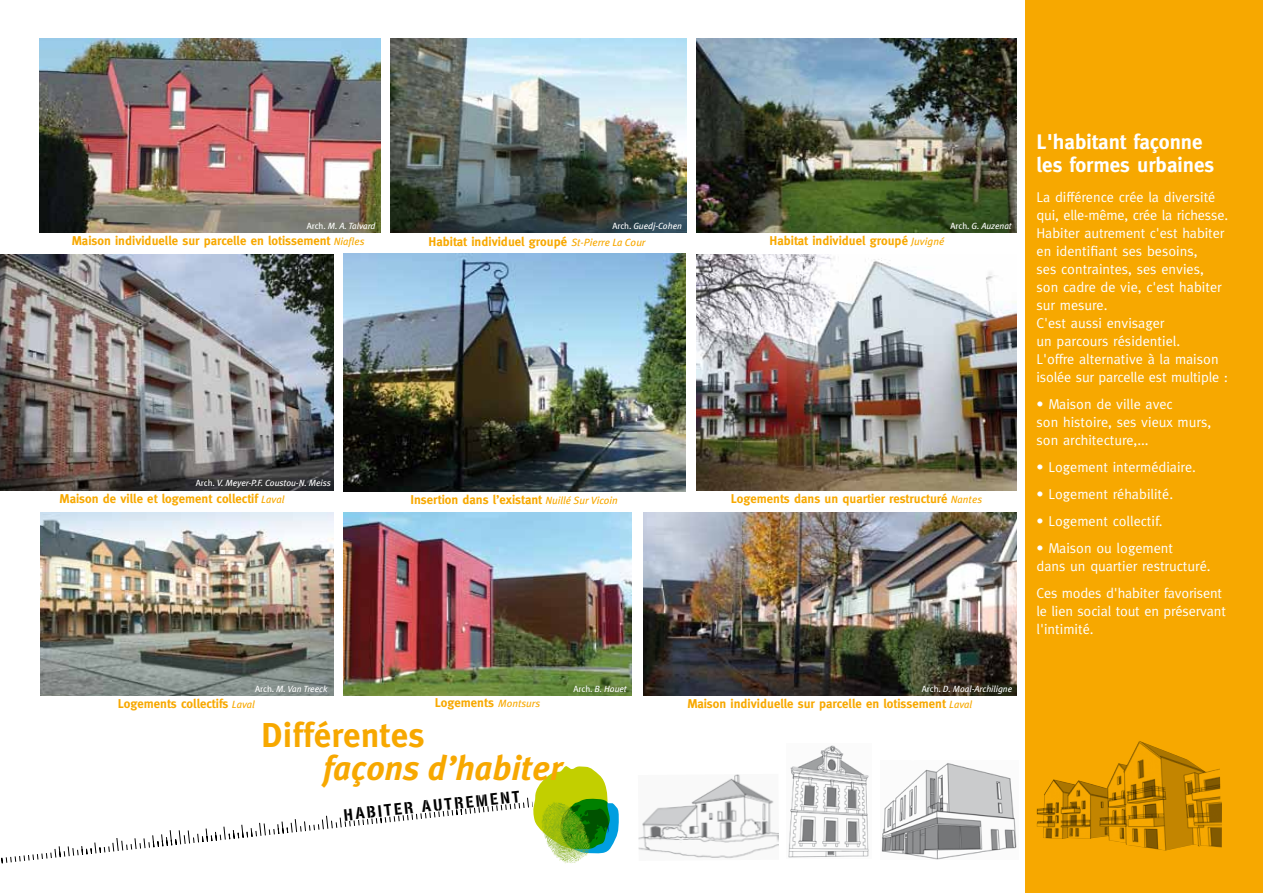
<style>
.page{position:relative;width:1263px;height:893px;background:#fff}
.page>*{position:absolute;margin:0;border:0;box-sizing:border-box;transform-origin:0 0}
.t1{font:italic 700 34.5px "Meta Plus";color:#f7a800}
.t2{font:700 34.5px "Meta Plus";color:#f7a800}
.t3{font:700 21px/22.5px "Meta";color:#fff}
.t4{font:700 16.2px "VSV By Pass Stencil";color:#000}
.t5{font:14.25px/18px "Meta";color:#fff}
.t6{font:700 12.75px "Meta";color:#f7a800}
.t7{font:italic 9px "Meta Plus";letter-spacing:-.005em;color:#fff}
.s1{font-style:normal}
.s2{font-family:"Meta Plus";font-weight:400;font-style:italic;font-size:10.5px}
</style>
<div class="page">
<img style="left:40px;top:512px;width:293px;height:183px">
<div style="left:1026px;top:0;width:237px;height:893px;background:#f7a800"></div>
<img style="left:696px;top:254px;width:320px;height:237px">
<svg style="left:534px;top:766px;width:85px;height:98px"></svg>
<svg style="left:1px;top:797px;width:533px;height:67px"></svg>
<img style="left:343px;top:512px;width:288px;height:183px">
<img style="left:390px;top:38px;width:296px;height:195px">
<img style="left:40px;top:38px;width:340px;height:195px">
<img style="left:0;top:254px;width:333px;height:237px">
<img style="left:638px;top:774px;width:141px;height:85px">
<img style="left:788px;top:745px;width:81px;height:113px">
<img style="left:881px;top:763px;width:136px;height:97px">
<img style="left:643px;top:512px;width:373px;height:183px">
<img style="left:343px;top:254px;width:342px;height:237px">
<img style="left:696px;top:38px;width:320px;height:195px">
<img style="left:1037px;top:741px;width:185px;height:109px">
<p class="t7" style="left:307px;top:220px;width:70px"><span class="s1">Arch.</span> M. A. Talvard</p>
<p class="t7" style="left:612px;top:220px;width:71px"><span class="s1">Arch.</span> Guedj-Cohen</p>
<p class="t7" style="left:950px;top:220px;width:63px"><span class="s1">Arch.</span> G. Auzenat</p>
<p class="t6" style="left:72px;top:234px;width:294px">Maison individuelle sur parcelle en lotissement <span class="s2">Niafles</span></p>
<p class="t6" style="left:429px;top:234px;width:218px">Habitat individuel groupé <span class="s2">St-Pierre La Cour</span></p>
<p class="t6" style="left:769px;top:234px;width:176px">Habitat individuel groupé <span class="s2">Juvigné</span></p>
<p class="t7" style="left:196px;top:478px;width:136px"><span class="s1">Arch.</span> V. Meyer-P.F. Coustou-N. Meiss</p>
<p class="t6" style="left:60px;top:491px;width:226px">Maison de ville et logement collectif <span class="s2">Laval</span></p>
<p class="t6" style="left:411px;top:492px;width:209px">Insertion dans l’existant <span class="s2">Nuillé Sur Vicoin</span></p>
<p class="t6" style="left:731px;top:491px;width:253px">Logements dans un quartier restructuré <span class="s2">Nantes</span></p>
<p class="t7" style="left:255px;top:684px;width:74px"><span class="s1">Arch.</span> M. Van Treeck</p>
<p class="t6" style="left:118px;top:696px;width:139px">Logements collectifs <span class="s2">Laval</span></p>
<p class="t6" style="left:435px;top:696px;width:107px">Logements <span class="s2">Montsurs</span></p>
<h1 class="t2" style="left:261px;top:715px;width:165px">Différentes</h1>
<h1 class="t1" style="left:323px;top:748px;width:241px">façons d’habiter</h1>
<p class="t4" style="left:343px;top:805px;width:178px;rotate:-6deg">HABITER AUTREMENT</p>
<p class="t7" style="left:573px;top:684px;width:55px"><span class="s1">Arch.</span> B. Houet</p>
<p class="t7" style="left:922px;top:684px;width:92px"><span class="s1">Arch.</span> D. Moal-Archiligne</p>
<p class="t6" style="left:687px;top:696px;width:286px">Maison individuelle sur parcelle en lotissement <span class="s2">Laval</span></p>
<h2 class="t3" style="left:1036px;top:131px;width:179px">L'habitant façonne les formes urbaines</h2>
<p class="t5" style="left:1036px;top:188px;width:193px">La différence crée la diversité qui, elle-même, crée la richesse.<br>Habiter autrement c'est habiter en identifiant ses besoins,<br>ses contraintes, ses envies, son cadre de vie, c'est habiter sur mesure.<br>C'est aussi envisager<br>un parcours résidentiel.<br>L'offre alternative à la maison isolée sur parcelle est multiple :</p>
<p class="t5" style="left:1036px;top:395px;width:176px">• Maison de ville avec<br>son histoire, ses vieux murs, son architecture,...</p>
<p class="t5" style="left:1036px;top:458px;width:161px">• Logement intermédiaire.</p>
<p class="t5" style="left:1036px;top:485px;width:138px">• Logement réhabilité.</p>
<p class="t5" style="left:1036px;top:512px;width:128px">• Logement collectif.</p>
<p class="t5" style="left:1036px;top:539px;width:176px">• Maison ou logement<br>dans un quartier restructuré.</p>
<p class="t5" style="left:1036px;top:584px;width:191px">Ces modes d'habiter favorisent le lien social tout en préservant l'intimité.</p>
</div>
